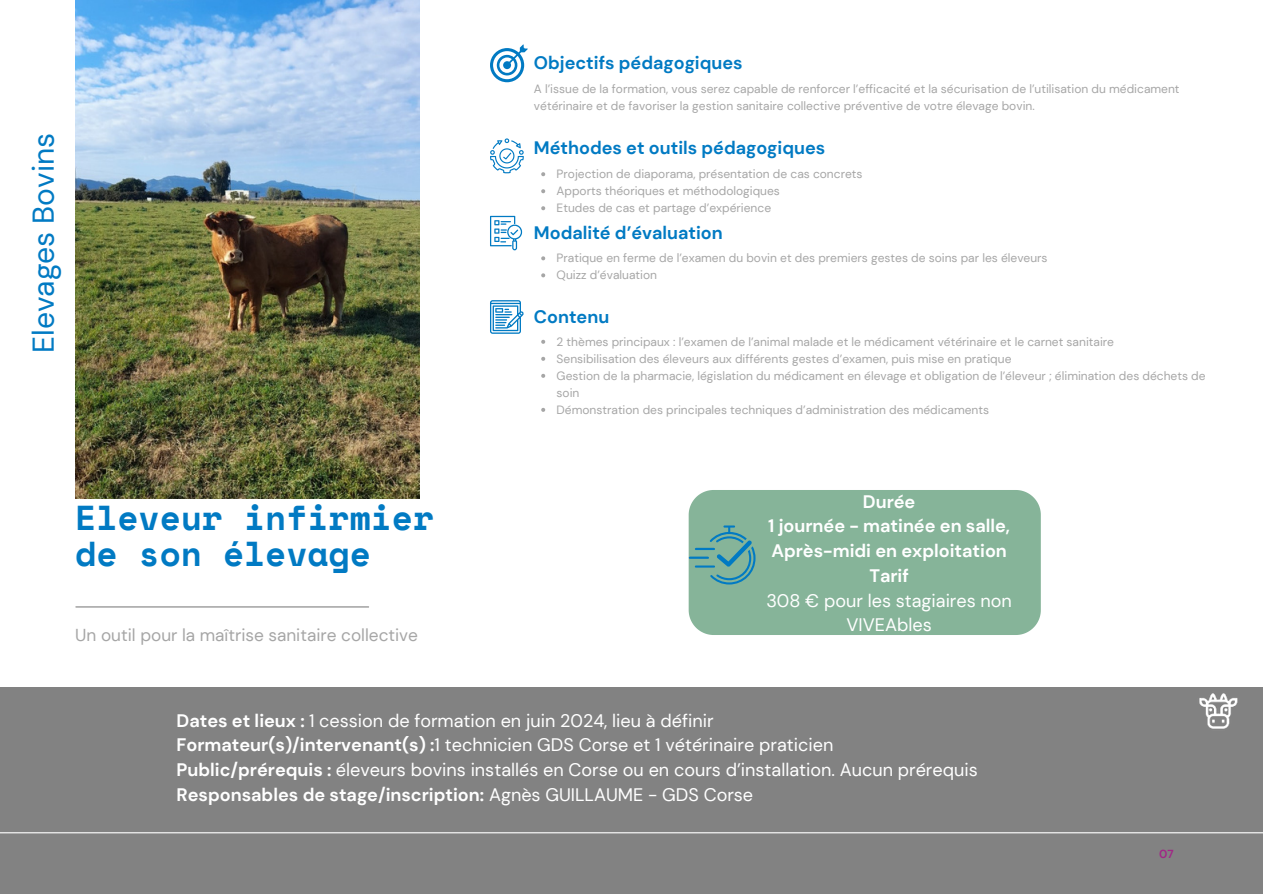
<style>
.page{position:relative;width:1263px;height:894px;background:#fff}
.page>*{position:absolute;margin:0;border:0;box-sizing:border-box;transform-origin:0 0}
.t1{font:700 34.5px/36px "Space Mono";color:#017ac3}
.t2{font:30px "DM Sans";color:#017ac3}
.t3{font:18px/24.8px "DM Sans";color:#fff}
.t4{font:700 18px "DM Sans";color:#017ac3}
.t5{font:700 18px/24.8px "DM Sans";color:#fff;text-align:center}
.t6{font:17.25px "DM Sans";color:#a6a6a6}
.t7{font:12px/17px "DM Sans";color:#a6a6a6}
.t8{font:700 11.7px "DM Sans";color:#a12786}
.s1{font-weight:700}
</style>
<div class="page">
<div style="left:0;top:686px;width:1263px;height:207px;background:#828282"></div>
<hr style="left:0;top:832px;width:1263px;height:1px;background:#fff">
<img style="left:1194px;top:686px;width:47px;height:43px">
<img style="left:75px;top:0;width:345px;height:498px">
<hr style="left:76px;top:606px;width:293px;height:1px;background:#828282">
<svg style="left:490px;top:138px;width:34px;height:35px"></svg>
<svg style="left:490px;top:300px;width:34px;height:34px"></svg>
<svg style="left:490px;top:44px;width:38px;height:38px"></svg>
<svg style="left:490px;top:216px;width:32px;height:34px"></svg>
<svg style="left:541px;top:172px;width:4px;height:4px"></svg>
<svg style="left:541px;top:189px;width:4px;height:4px"></svg>
<svg style="left:541px;top:206px;width:4px;height:4px"></svg>
<svg style="left:541px;top:256px;width:4px;height:4px"></svg>
<svg style="left:541px;top:273px;width:4px;height:4px"></svg>
<svg style="left:541px;top:340px;width:4px;height:4px"></svg>
<svg style="left:541px;top:357px;width:4px;height:4px"></svg>
<svg style="left:541px;top:374px;width:4px;height:4px"></svg>
<svg style="left:541px;top:408px;width:4px;height:4px"></svg>
<div style="left:689px;top:490px;width:352px;height:144px;background:#86b499"></div>
<svg style="left:689px;top:525px;width:66px;height:59px;background:#6ba8a1"></svg>
<h2 class="t2" style="left:24px;top:353px;width:221px;rotate:-90deg">Elevages Bovins</h2>
<h3 class="t4" style="left:534px;top:51px;width:210px">Objectifs pédagogiques</h3>
<p class="t7" style="left:534px;top:80px;width:647px">A l’issue de la formation, vous serez capable de renforcer l’efficacité et la sécurisation de l’utilisation du médicament vétérinaire et de favoriser la gestion sanitaire collective préventive de votre élevage bovin.</p>
<h3 class="t4" style="left:534px;top:136px;width:293px">Méthodes et outils pédagogiques</h3>
<p class="t7" style="left:557px;top:166px;width:307px">Projection de diaporama, présentation de cas concrets<br>Apports théoriques et méthodologiques<br>Etudes de cas et partage d’expérience</p>
<p class="t7" style="left:557px;top:250px;width:492px">Pratique en ferme de l’examen du bovin et des premiers gestes de soins par les éleveurs<br>Quizz d’évaluation</p>
<h3 class="t4" style="left:534px;top:221px;width:190px">Modalité d’évaluation</h3>
<h3 class="t4" style="left:534px;top:304px;width:77px">Contenu</h3>
<p class="t7" style="left:557px;top:333px;width:650px">2 thèmes principaux : l’examen de l’animal malade et le médicament vétérinaire et le carnet sanitaire<br>Sensibilisation des éleveurs aux différents gestes d’examen, puis mise en pratique<br>Gestion de la pharmacie, législation du médicament en élevage et obligation de l’éleveur ; élimination des déchets de soin<br>Démonstration des principales techniques d’administration des médicaments</p>
<h1 class="t1" style="left:75px;top:499px;width:360px">Eleveur infirmier de son élevage</h1>
<h3 class="t6" style="left:75px;top:623px;width:344px">Un outil pour la maîtrise sanitaire collective</h3>
<h3 class="t5" style="left:768px;top:489px;width:243px">Durée<br>1 journée - matinée en salle,<br>Après-midi en exploitation<br>Tarif</h3>
<h3 class="t3" style="left:766px;top:588px;width:247px;text-align:center">308 € pour les stagiaires non<br>VIVEAbles</h3>
<p class="t3" style="left:177px;top:707px;width:803px"><span class="s1">Dates et lieux :</span> 1 cession de formation en juin 2024, lieu à définir<br><span class="s1">Formateur(s)/intervenant(s) :</span>1 technicien GDS Corse et 1 vétérinaire praticien <span class="s1">Public/prérequis :</span> éleveurs bovins installés en Corse ou en cours d’installation. Aucun prérequis <span class="s1">Responsables de stage/inscription:</span> Agnès GUILLAUME - GDS Corse</p>
<p class="t8" style="left:1159px;top:845px;width:16px">07</p>
</div>
